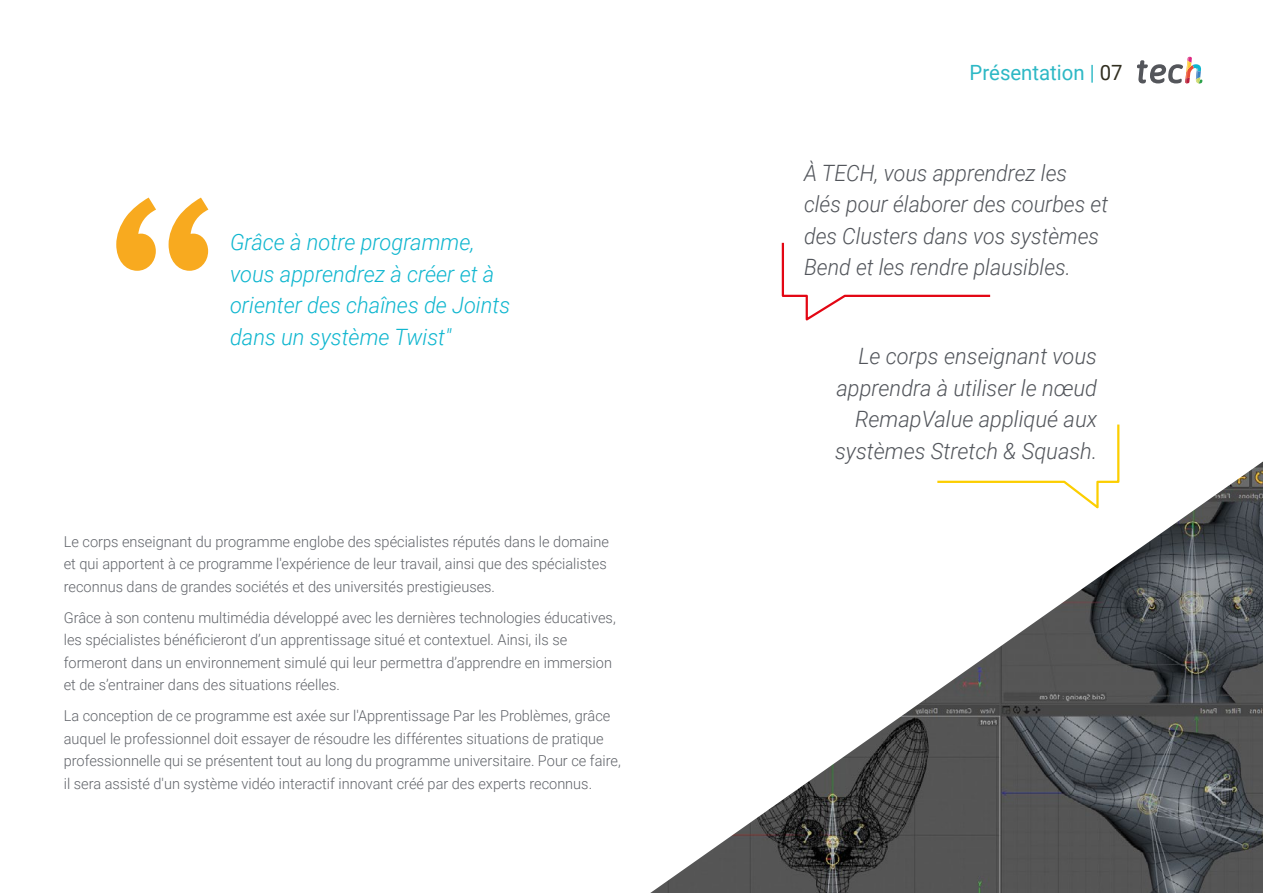
<style>
.page{position:relative;width:1263px;height:893px;background:#fff}
.page>*{position:absolute;margin:0;border:0;box-sizing:border-box;transform-origin:0 0}
.t1{font:italic 300 22.5px/31.5px "Roboto";color:#52555b;scale:.95 1}
.t2{font:italic 300 22.5px/31.5px "Roboto";color:#0fb6cf}
.t3{font:italic 300 22.5px/31.5px "Roboto";color:#52555b;text-align:right}
.t4{font:21px "Roboto";color:#2db8c5}
.t5{font:300 15px/22.5px "Roboto";color:#61646a}
.s1{color:#312e20}
</style>
<div class="page">
<svg style="left:116px;top:198px;width:92px;height:73px"></svg>
<svg style="left:1117px;top:424px;width:3px;height:37px"></svg>
<svg style="left:781px;top:242px;width:210px;height:79px"></svg>
<svg style="left:1137px;top:57px;width:65px;height:27px"></svg>
<img style="left:650px;top:461px;width:613px;height:432px">
<h1 class="t2" style="left:230px;top:226px;width:282px">Grâce à notre programme, vous apprendrez à créer et à orienter des chaînes de Joints dans un système Twist"</h1>
<p class="t5" style="left:64px;top:530px;width:547px">Le corps enseignant du programme englobe des spécialistes réputés dans le domaine et qui apportent à ce programme l'expérience de leur travail, ainsi que des spécialistes reconnus dans de grandes sociétés et des universités prestigieuses.</p>
<p class="t5" style="left:64px;top:606px;width:553px">Grâce à son contenu multimédia développé avec les dernières technologies éducatives, les spécialistes bénéficieront d’un apprentissage situé et contextuel. Ainsi, ils se formeront dans un environnement simulé qui leur permettra d’apprendre en immersion et de s’entrainer dans des situations réelles.</p>
<p class="t5" style="left:64px;top:704px;width:558px">La conception de ce programme est axée sur l'Apprentissage Par les Problèmes, grâce auquel le professionnel doit essayer de résoudre les différentes situations de pratique professionnelle qui se présentent tout au long du programme universitaire. Pour ce faire, il sera assisté d'un système vidéo interactif innovant créé par des experts reconnus.</p>
<h2 class="t4" style="left:970px;top:57px;width:155px">Présentation | <span class="s1">07</span></h2>
<h1 class="t1" style="left:804px;top:156px;width:321px">À TECH, vous apprendrez les clés pour élaborer des courbes et des Clusters dans vos systèmes<br>Bend et les rendre plausibles.</h1>
<h1 class="t3" style="left:835px;top:340px;width:264px">Le corps enseignant vous apprendra à utiliser le nœud<br>RemapValue appliqué aux systèmes Stretch &amp; Squash.</h1>
</div>
